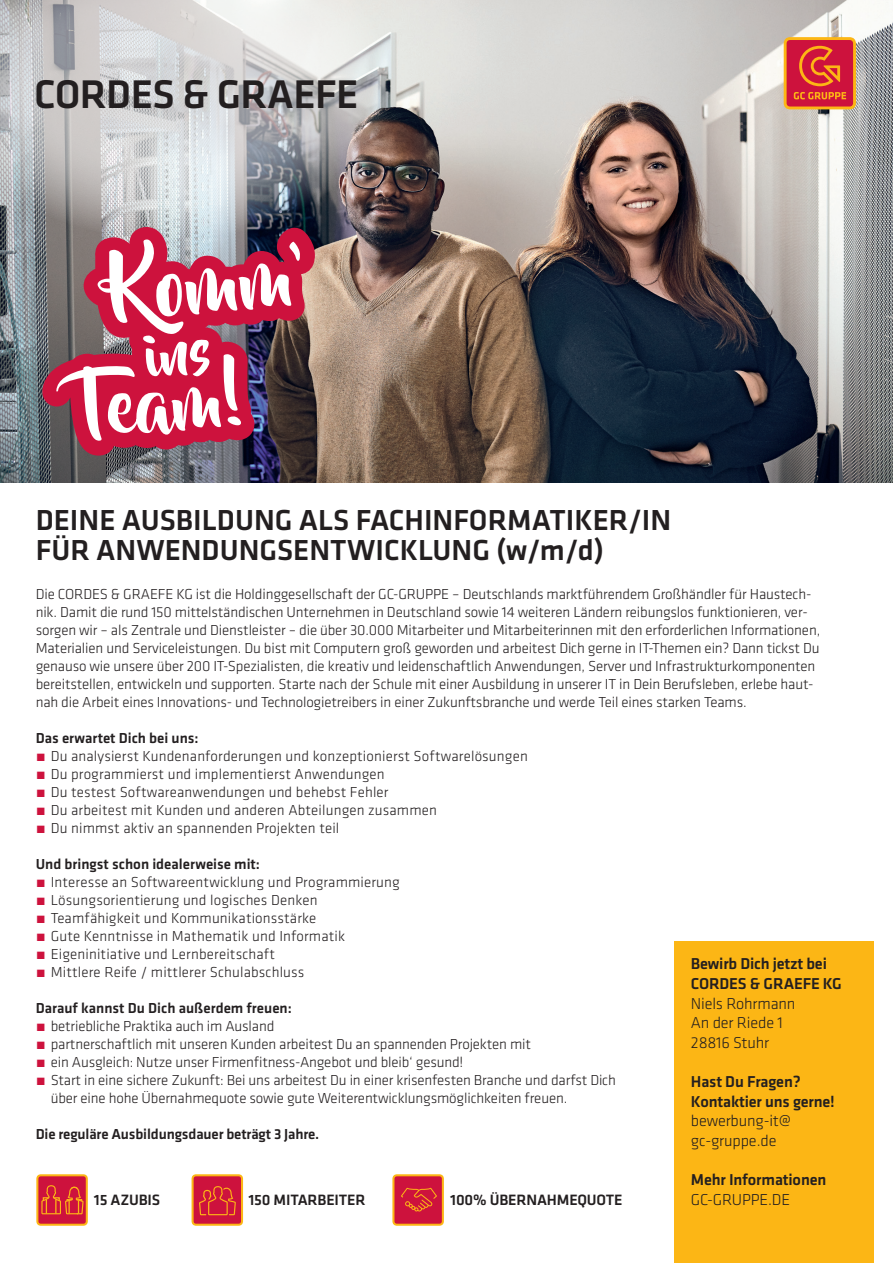
<style>
.page{position:relative;width:893px;height:1263px;background:#fff}
.page>*{position:absolute;margin:0;border:0;box-sizing:border-box;transform-origin:0 0}
.t1{font:500 41.55px "GC Klavika Fein";letter-spacing:-.015em;color:#231f20}
.t2{font:500 30px/30px "GC Klavika Fein";color:#231f20}
.t3{font:500 16.35px/19.6px "GC Klavika Fein";letter-spacing:-.01em;color:#231f20}
.t4{font:300 16.35px/19.6px "GC Klavika Fein";letter-spacing:-.01em;color:#231f20}
.t5{font:500 15.6px "GC Klavika Fein";letter-spacing:-.01em;color:#231f20}
.t6{font:300 15px/18px "GC Klavika Fein";letter-spacing:-.01em;color:#231f20}
.t7{font:300 15px "GC Klavika Fein";letter-spacing:.01em;color:#231f20}
.t8{font:500 15px "GC Klavika Fein";color:#231f20}
.s1{color:#cd123d}
</style>
<div class="page">
<img style="left:0;top:0;width:893px;height:483px">
<svg style="left:0;top:0;width:392px;height:240px;background:#bdbdbe"></svg>
<svg style="left:784px;top:37px;width:72px;height:72px"></svg>
<div style="left:787px;top:40px;width:66px;height:67px;background:#cd123d;border-radius:4px"></div>
<svg style="left:799px;top:46px;width:41px;height:40px"></svg>
<svg style="left:794px;top:92px;width:52px;height:7px"></svg>
<svg style="left:192px;top:1174px;width:51px;height:52px"></svg>
<div style="left:194px;top:1176px;width:47px;height:48px;background:#cd123d;border-radius:3px"></div>
<svg style="left:199px;top:1186px;width:37px;height:29px"></svg>
<div style="left:392px;top:1174px;width:52px;height:52px;background:#fcb615;border-radius:5px"></div>
<div style="left:394px;top:1176px;width:48px;height:48px;background:#cd123d;border-radius:3px"></div>
<svg style="left:401px;top:1188px;width:36px;height:23px"></svg>
<div style="left:36px;top:1174px;width:52px;height:52px;background:#fcb615;border-radius:5px"></div>
<div style="left:38px;top:1176px;width:48px;height:48px;background:#cd123d;border-radius:3px"></div>
<svg style="left:41px;top:1185px;width:43px;height:29px"></svg>
<div style="left:674px;top:942px;width:200px;height:321px;background:#fcb615"></div>
<svg style="left:42px;top:227px;width:264px;height:229px;background:#6f505c"></svg>
<svg style="left:56px;top:227px;width:259px;height:215px"></svg>
<h1 class="t1" style="left:34px;top:66px;width:326px">CORDES &amp; GRAEFE</h1>
<h2 class="t2" style="left:36px;top:504px;width:637px">DEINE AUSBILDUNG ALS FACHINFORMATIKER/IN<br>FÜR ANWENDUNGSENTWICKLUNG (w/m/d)</h2>
<p class="t6" style="left:36px;top:585px;width:786px">Die CORDES &amp; GRAEFE KG ist die Holdinggesellschaft der GC-GRUPPE – Deutschlands marktführendem Großhändler für Haustech&shy;nik. Damit die rund 150 mittelständischen Unternehmen in Deutschland sowie 14 weiteren Ländern reibungslos funktionieren, ver&shy;sorgen wir – als Zentrale und Dienstleister – die über 30.000 Mitarbeiter und Mitarbeiterinnen mit den erforderlichen Informationen, Materialien und Serviceleistungen. Du bist mit Computern groß geworden und arbeitest Dich gerne in IT-Themen ein? Dann tickst Du genauso wie unsere über 200 IT-Spezialisten, die kreativ und leidenschaftlich Anwendungen, Server und Infrastrukturkomponenten bereitstellen, entwickeln und supporten. Starte nach der Schule mit einer Ausbildung in unserer IT in Dein Berufsleben, erlebe haut&shy;nah die Arbeit eines Innovations- und Technologietreibers in einer Zukunftsbranche und werde Teil eines starken Teams.</p>
<p class="t8" style="left:36px;top:728px;width:164px">Das erwartet Dich bei uns:</p>
<p class="t7" style="left:36px;top:747px;width:494px"><span class="s1">•</span> Du analysierst Kundenanforderungen und konzeptionierst Softwarelösungen</p>
<p class="t7" style="left:36px;top:765px;width:351px"><span class="s1">•</span> Du programmierst und implementierst Anwendungen</p>
<p class="t7" style="left:36px;top:783px;width:354px"><span class="s1">•</span> Du testest Softwareanwendungen und behebst Fehler</p>
<p class="t7" style="left:36px;top:801px;width:403px"><span class="s1">•</span> Du arbeitest mit Kunden und anderen Abteilungen zusammen</p>
<p class="t7" style="left:36px;top:819px;width:305px"><span class="s1">•</span> Du nimmst aktiv an spannenden Projekten teil</p>
<p class="t8" style="left:36px;top:854px;width:226px">Und bringst schon idealerweise mit:</p>
<p class="t7" style="left:36px;top:873px;width:366px"><span class="s1">•</span> Interesse an Softwareentwicklung und Programmierung</p>
<p class="t7" style="left:36px;top:891px;width:283px"><span class="s1">•</span> Lösungsorientierung und logisches Denken</p>
<p class="t7" style="left:36px;top:909px;width:282px"><span class="s1">•</span> Teamfähigkeit und Kommunikationsstärke</p>
<p class="t7" style="left:36px;top:927px;width:311px"><span class="s1">•</span> Gute Kenntnisse in Mathematik und Informatik</p>
<p class="t7" style="left:36px;top:945px;width:241px"><span class="s1">•</span> Eigeninitiative und Lernbereitschaft</p>
<p class="t7" style="left:36px;top:963px;width:270px"><span class="s1">•</span> Mittlere Reife / mittlerer Schulabschluss</p>
<p class="t8" style="left:36px;top:998px;width:258px">Darauf kannst Du Dich außerdem freuen:</p>
<p class="t6" style="left:36px;top:1017px;width:240px"><span class="s1">•</span> betriebliche Praktika auch im Ausland</p>
<p class="t6" style="left:36px;top:1035px;width:497px"><span class="s1">•</span> partnerschaftlich mit unseren Kunden arbeitest Du an spannenden Projekten mit</p>
<p class="t6" style="left:36px;top:1053px;width:429px"><span class="s1">•</span> ein Ausgleich: Nutze unser Firmenfitness-Angebot und bleib‘ gesund!</p>
<p class="t6" style="left:51px;top:1071px;width:567px;text-indent:-15px"><span class="s1">•</span> Start in eine sichere Zukunft: Bei uns arbeitest Du in einer krisenfesten Branche und darfst Dich über eine hohe Übernahmequote sowie gute Weiterentwicklungsmöglichkeiten freuen.</p>
<p class="t8" style="left:36px;top:1124px;width:285px">Die reguläre Ausbildungsdauer beträgt 3 Jahre.</p>
<p class="t3" style="left:691px;top:954px;width:152px">Bewirb Dich jetzt bei<br>CORDES &amp; GRAEFE KG</p>
<p class="t4" style="left:691px;top:993px;width:106px">Niels Rohrmann<br>An der Riede 1<br>28816 Stuhr</p>
<p class="t3" style="left:691px;top:1071px;width:146px">Hast Du Fragen?<br>Kontaktier uns gerne!</p>
<p class="t4" style="left:691px;top:1111px;width:102px">bewerbung-it@ gc-gruppe.de</p>
<p class="t3" style="left:691px;top:1169px;width:137px">Mehr Informationen</p>
<p class="t4" style="left:691px;top:1189px;width:101px">GC-GRUPPE.DE</p>
<p class="t5" style="left:94px;top:1189px;width:68px">15 AZUBIS</p>
<p class="t5" style="left:248px;top:1189px;width:119px">150 MITARBEITER</p>
<p class="t5" style="left:450px;top:1189px;width:174px">100% ÜBERNAHMEQUOTE</p>
</div>
